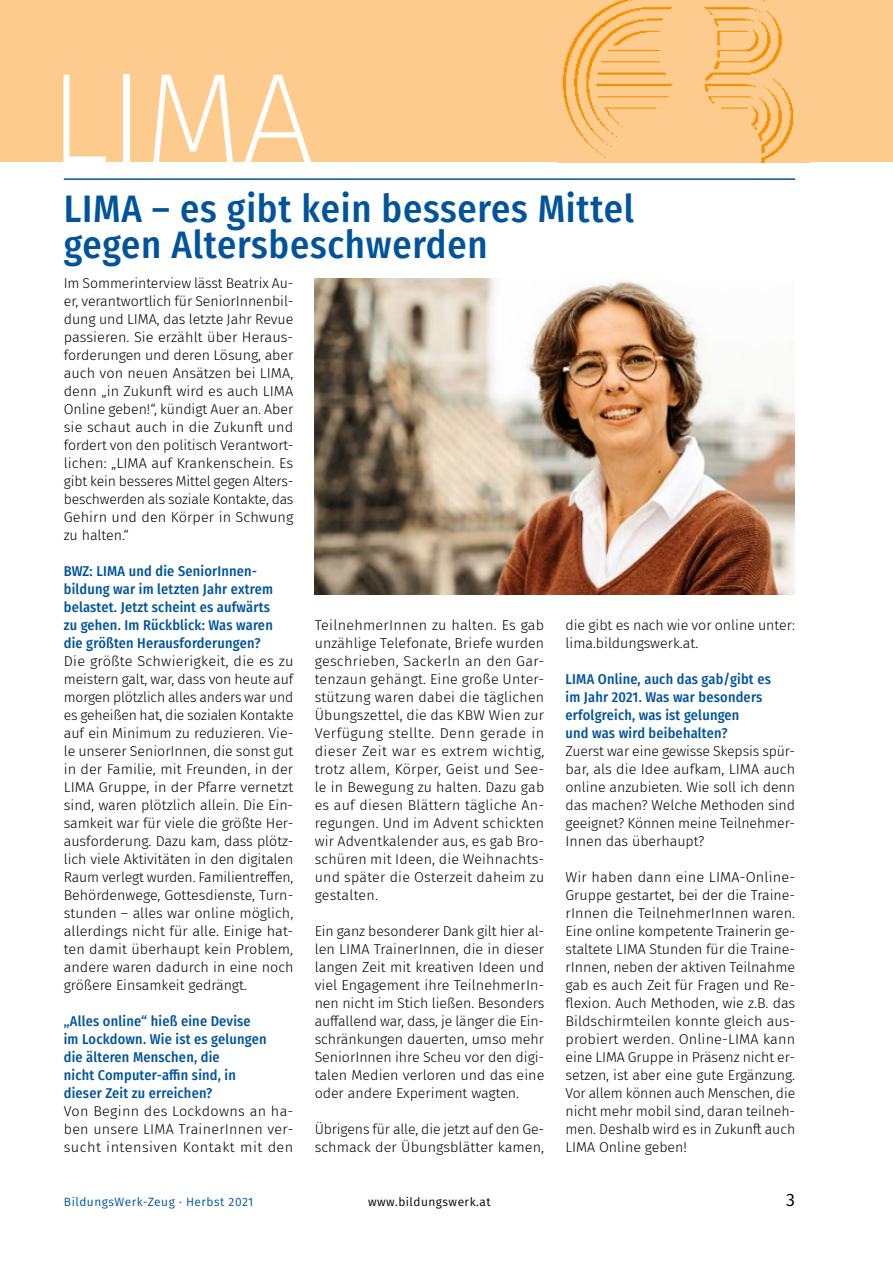
<style>
.page{position:relative;width:893px;height:1263px;background:#fff}
.page>*{position:absolute;margin:0;border:0;box-sizing:border-box;transform-origin:0 0}
.Dachzeilen{font:200 127.5px "Fira Sans";color:#fff}
.Headline{font:500 38.4px/36px "Fira Sans Condensed";letter-spacing:.02em;color:#00549d}
.t1{font:18px "Fira Sans";color:#000}
.copy{font:300 14.25px/18px "Fira Sans";letter-spacing:-.005em;color:#000;text-align:justify}
.Zwischentitel{font:500 14.25px/18px "Fira Sans Condensed";letter-spacing:.015em;color:#00549d}
.t2{font:12px "Fira Sans";letter-spacing:.04em;color:#00549d}
.t3{font:12px "Fira Sans";letter-spacing:.04em;color:#000}
</style>
<div class="page">
<div style="left:0;top:0;width:893px;height:162px;background:#fccb8d"></div>
<img style="left:562px;top:0;width:232px;height:162px">
<hr style="left:64px;top:178px;width:731px;height:2px;background:#00549d">
<img style="left:315px;top:279px;width:480px;height:315px">
<p class="Dachzeilen" style="left:49px;top:28px;width:266px">LIMA</p>
<p class="Headline" style="left:64px;top:189px;width:572px">LIMA – es gibt kein besseres Mittel gegen Altersbeschwerden</p>
<p class="copy" style="left:64px;top:274px;width:231px">Im Sommerinterview lässt Beatrix Au&shy;er, verantwortlich für SeniorInnenbil&shy;dung und LIMA, das letzte Jahr Revue passieren. Sie erzählt über Heraus&shy;forderungen und deren Lösung, aber auch von neuen Ansätzen bei LIMA, denn „in Zukunft wird es auch LIMA Online geben!“, kündigt Auer an. Aber sie schaut auch in die Zukunft und fordert von den politisch Verantwort&shy;lichen: „LIMA auf Krankenschein. Es gibt kein besseres Mittel gegen Alters&shy;beschwerden als soziale Kontakte, das Gehirn und den Körper in Schwung zu halten.“</p>
<p class="Zwischentitel" style="left:64px;top:561px;width:211px">BWZ: LIMA und die SeniorInnen&shy;bildung war im letzten Jahr extrem belastet. Jetzt scheint es aufwärts zu gehen. Im Rückblick: Was waren die größten Herausforderungen?</p>
<p class="copy" style="left:64px;top:652px;width:231px">Die größte Schwierigkeit, die es zu meistern galt, war, dass von heute auf morgen plötzlich alles anders war und es geheißen hat, die sozialen Kontakte auf ein Minimum zu reduzieren. Vie&shy;le unserer SeniorInnen, die sonst gut in der Familie, mit Freunden, in der LIMA Gruppe, in der Pfarre vernetzt sind, waren plötzlich allein. Die Ein&shy;samkeit war für viele die größte Her&shy;ausforderung. Dazu kam, dass plötz&shy;lich viele Aktivitäten in den digitalen Raum verlegt wurden. Familientreffen, Behördenwege, Gottesdienste, Turn&shy;stunden – alles war online möglich, allerdings nicht für alle. Einige hat&shy;ten damit überhaupt kein Problem, andere waren dadurch in eine noch größere Einsamkeit gedrängt.</p>
<p class="Zwischentitel" style="left:64px;top:1011px;width:204px">„Alles online“ hieß eine Devise im Lockdown. Wie ist es gelungen die älteren Menschen, die<br>nicht Computer-affin sind, in dieser Zeit zu erreichen?</p>
<p class="copy" style="left:64px;top:1102px;width:231px">Von Beginn des Lockdowns an ha&shy;ben unsere LIMA TrainerInnen ver&shy;sucht intensiven Kontakt mit den</p>
<p class="copy" style="left:315px;top:616px;width:231px">TeilnehmerInnen zu halten. Es gab unzählige Telefonate, Briefe wurden geschrieben, Sackerln an den Gar&shy;tenzaun gehängt. Eine große Unter&shy;stützung waren dabei die täglichen Übungszettel, die das KBW Wien zur Verfügung stellte. Denn gerade in dieser Zeit war es extrem wichtig, trotz allem, Körper, Geist und See&shy;le in Bewegung zu halten. Dazu gab es auf diesen Blättern tägliche An&shy;regungen. Und im Advent schickten wir Adventkalender aus, es gab Bro&shy;schüren mit Ideen, die Weihnachts&shy;und später die Osterzeit daheim zu gestalten.</p>
<p class="copy" style="left:315px;top:922px;width:231px">Ein ganz besonderer Dank gilt hier al&shy;len LIMA TrainerInnen, die in dieser langen Zeit mit kreativen Ideen und viel Engagement ihre TeilnehmerIn&shy;nen nicht im Stich ließen. Besonders auffallend war, dass, je länger die Ein&shy;schränkungen dauerten, umso mehr SeniorInnen ihre Scheu vor den digi&shy;talen Medien verloren und das eine oder andere Experiment wagten.</p>
<p class="copy" style="left:315px;top:1120px;width:231px">Übrigens für alle, die jetzt auf den Ge&shy;schmack der Übungsblätter kamen,</p>
<p class="copy" style="left:566px;top:616px;width:231px">die gibt es nach wie vor online unter: lima.bildungswerk.at.</p>
<p class="Zwischentitel" style="left:566px;top:669px;width:207px">LIMA Online, auch das gab/gibt es im Jahr 2021. Was war besonders erfolgreich, was ist gelungen<br>und was wird beibehalten?</p>
<p class="copy" style="left:566px;top:742px;width:231px;text-align:left">Zuerst war eine gewisse Skepsis spür&shy;bar, als die Idee aufkam, LIMA auch online anzubieten. Wie soll ich denn das machen? Welche Methoden sind geeignet? Können meine Teilnehmer-Innen das überhaupt?</p>
<p class="copy" style="left:566px;top:868px;width:231px">Wir haben dann eine LIMA-Online-Gruppe gestartet, bei der die Traine&shy;rInnen die TeilnehmerInnen waren.<br>Eine online kompetente Trainerin ge&shy;staltete LIMA Stunden für die Traine&shy;rInnen, neben der aktiven Teilnahme gab es auch Zeit für Fragen und Re&shy;flexion. Auch Methoden, wie z.B. das Bildschirmteilen konnte gleich aus&shy;probiert werden. Online-LIMA kann eine LIMA Gruppe in Präsenz nicht er&shy;setzen, ist aber eine gute Ergänzung.<br>Vor allem können auch Menschen, die nicht mehr mobil sind, daran teilneh&shy;men. Deshalb wird es in Zukunft auch LIMA Online geben!</p>
<p class="t2" style="left:64px;top:1193px;width:191px">BildungsWerk-Zeug · Herbst 2021</p>
<p class="t3" style="left:368px;top:1193px;width:124px">www.bildungswerk.at</p>
<p class="t1" style="left:786px;top:1186px;width:10px">3</p>
</div>
